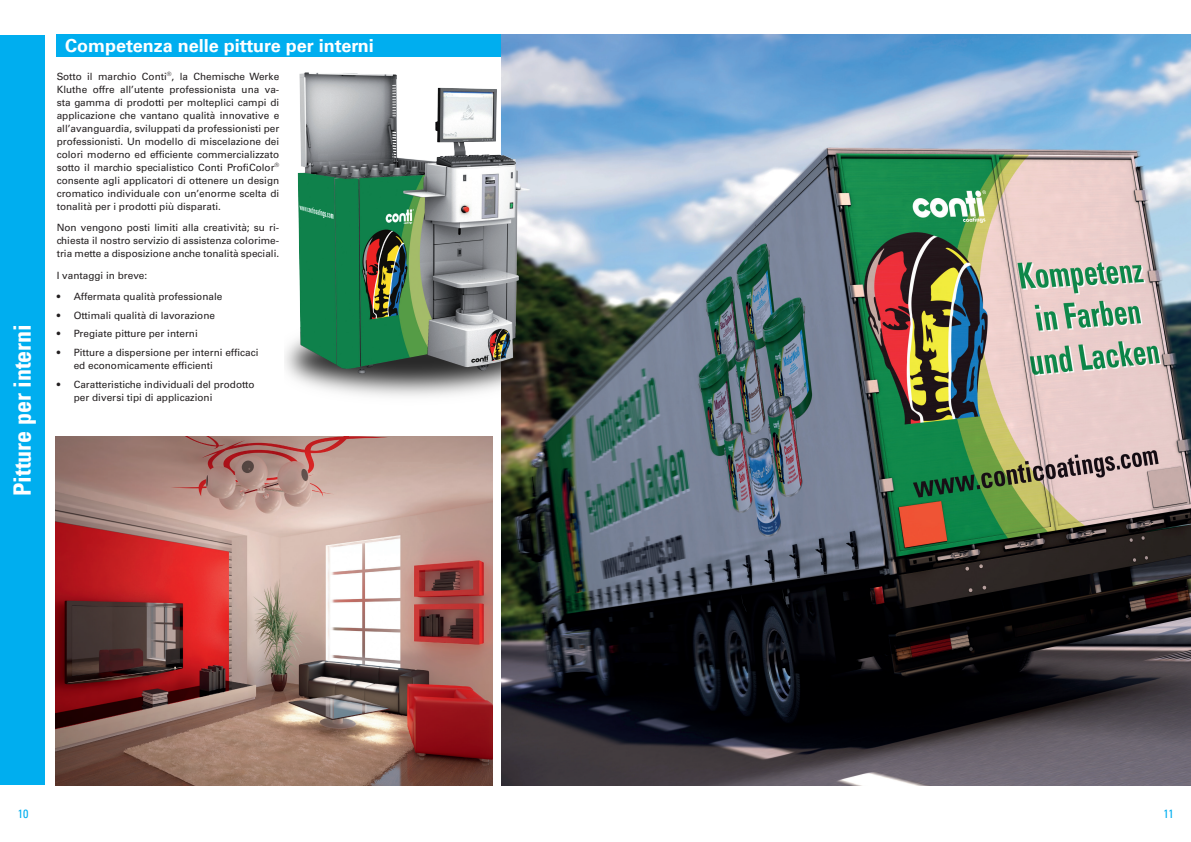
<style>
.page{position:relative;width:1191px;height:842px;background:#fff}
.page>*{position:absolute;margin:0;border:0;box-sizing:border-box;transform-origin:0 0}
.t1{font:700 condensed 24px "Univers LT";color:#fff}
.t2{font:700 18px "Univers LT";color:#fff}
.t3{font:condensed 12px "Univers LT Std";color:#00aeef}
.t4{font:10px/13px "Univers LT Std";color:#231f20;text-align:justify}
</style>
<div class="page">
<div style="left:0;top:35px;width:45px;height:750px;background:#00aeef"></div>
<div style="left:57px;top:35px;width:503px;height:22px;background:#00aeef"></div>
<img style="left:502px;top:35px;width:689px;height:750px">
<img style="left:55px;top:437px;width:438px;height:348px">
<img style="left:285px;top:52px;width:248px;height:354px">
<h1 class="t1" style="left:8px;top:496px;width:174px;rotate:-90deg">Pitture per interni</h1>
<h2 class="t2" style="left:65px;top:36px;width:310px">Competenza nelle pitture per interni</h2>
<p class="t4" style="left:57px;top:70px;width:224px">Sotto il marchio Conti<sup>®</sup>, la Chemische Werke Kluthe offre all’utente professionista una va&shy;sta gamma di prodotti per molteplici campi di applicazione che vantano qualità innovative e all’avanguardia, sviluppati da professionisti per professionisti. Un modello di miscelazione dei colori moderno ed efficiente commercializzato sotto il marchio specialistico Conti ProfiColor<sup>® </sup>consente agli applicatori di ottenere un design cromatico individuale con un’enorme scelta di tonalità per i prodotti più disparati.</p>
<p class="t4" style="left:57px;top:221px;width:224px">Non vengono posti limiti alla creatività; su ri&shy;chiesta il nostro servizio di assistenza colorime&shy;tria mette a disposizione anche tonalità speciali.</p>
<p class="t4" style="left:57px;top:269px;width:92px">I vantaggi in breve:</p>
<p class="t4" style="left:57px;top:290px;width:167px">• Affermata qualità professionale</p>
<p class="t4" style="left:57px;top:309px;width:160px">• Ottimali qualità di lavorazione</p>
<p class="t4" style="left:57px;top:327px;width:143px">• Pregiate pitture per interni</p>
<p class="t4" style="left:74px;top:346px;width:186px;text-indent:-17px">• Pitture a dispersione per interni efficaci ed economicamente efficienti</p>
<p class="t4" style="left:74px;top:378px;width:182px;text-indent:-17px">• Caratteristiche individuali del prodotto per diversi tipi di applicazioni</p>
<p class="t3" style="left:18px;top:806px;width:12px">10</p>
<p class="t3" style="left:1163px;top:806px;width:12px">11</p>
</div>
